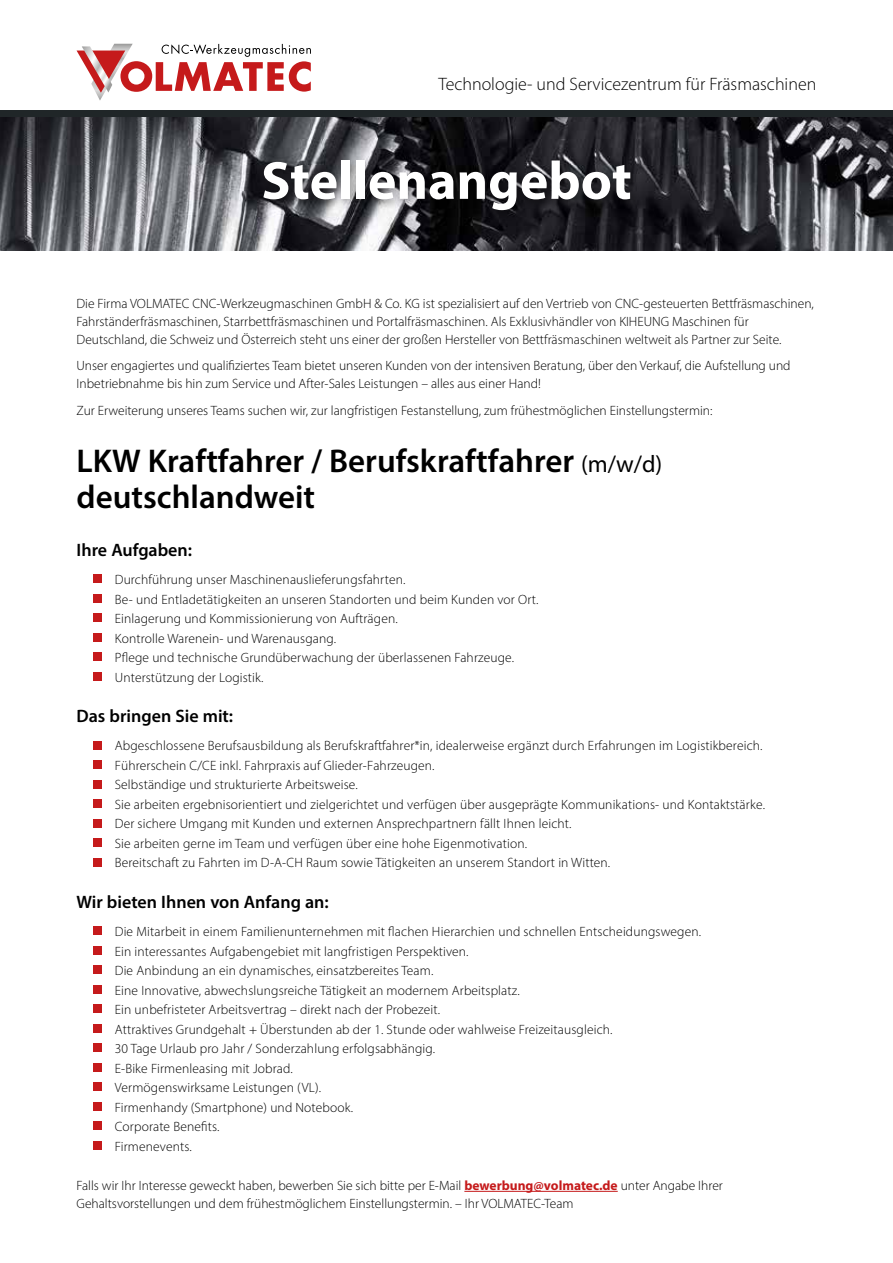
<style>
.page{position:relative;width:893px;height:1263px;background:#fff}
.page>*{position:absolute;margin:0;border:0;box-sizing:border-box;transform-origin:0 0}
.t1{font:700 54px "Myriad Pro";color:#fff}
.t2{font:600 33px/36px "Myriad Pro";color:#000}
.t3{font:600 18px "Myriad Pro";color:#000}
.t4{font:300 18px "Myriad Pro";color:#000}
.t5{font:300 13.5px/19.5px "Myriad Pro";letter-spacing:.01em;color:#000}
.s1{font-weight:400;font-size:24px}
.s2{font-weight:700;color:#c51a1b}
</style>
<div class="page">
<img style="left:0;top:117px;width:893px;height:134px">
<div style="left:257px;top:153px;width:384px;height:68px;background:#000;opacity:.5"></div>
<div style="left:0;top:111px;width:893px;height:6px;background:#202628"></div>
<svg style="left:77px;top:44px;width:234px;height:57px"></svg>
<hr style="left:464px;top:1191px;width:154px;height:1px;background:#c51a1b">
<div style="left:94px;top:574px;width:8px;height:9px;background:#c51a1b"></div>
<div style="left:94px;top:594px;width:8px;height:8px;background:#c51a1b"></div>
<div style="left:94px;top:613px;width:8px;height:9px;background:#c51a1b"></div>
<div style="left:94px;top:633px;width:8px;height:8px;background:#c51a1b"></div>
<div style="left:94px;top:652px;width:8px;height:9px;background:#c51a1b"></div>
<div style="left:94px;top:672px;width:8px;height:8px;background:#c51a1b"></div>
<div style="left:94px;top:741px;width:8px;height:8px;background:#c51a1b"></div>
<div style="left:94px;top:760px;width:8px;height:9px;background:#c51a1b"></div>
<div style="left:94px;top:780px;width:8px;height:8px;background:#c51a1b"></div>
<div style="left:94px;top:799px;width:8px;height:9px;background:#c51a1b"></div>
<div style="left:94px;top:819px;width:8px;height:8px;background:#c51a1b"></div>
<div style="left:94px;top:838px;width:8px;height:9px;background:#c51a1b"></div>
<div style="left:94px;top:858px;width:8px;height:8px;background:#c51a1b"></div>
<div style="left:94px;top:927px;width:8px;height:8px;background:#c51a1b"></div>
<div style="left:94px;top:946px;width:8px;height:9px;background:#c51a1b"></div>
<div style="left:94px;top:966px;width:8px;height:8px;background:#c51a1b"></div>
<div style="left:94px;top:985px;width:8px;height:9px;background:#c51a1b"></div>
<div style="left:94px;top:1005px;width:8px;height:8px;background:#c51a1b"></div>
<div style="left:94px;top:1024px;width:8px;height:9px;background:#c51a1b"></div>
<div style="left:94px;top:1044px;width:8px;height:8px;background:#c51a1b"></div>
<div style="left:94px;top:1063px;width:8px;height:9px;background:#c51a1b"></div>
<div style="left:94px;top:1083px;width:8px;height:8px;background:#c51a1b"></div>
<div style="left:94px;top:1102px;width:8px;height:9px;background:#c51a1b"></div>
<div style="left:94px;top:1122px;width:8px;height:8px;background:#c51a1b"></div>
<div style="left:94px;top:1141px;width:8px;height:9px;background:#c51a1b"></div>
<h3 class="t4" style="left:438px;top:73px;width:379px">Technologie- und Servicezentrum für Fräsmaschinen</h3>
<h1 class="t1" style="left:261px;top:145px;width:372px">Stellenangebot</h1>
<p class="t5" style="left:77px;top:294px;width:739px;line-height:18px">Die Firma VOLMATEC CNC-Werkzeugmaschinen GmbH &amp; Co. KG ist spezialisiert auf den Vertrieb von CNC-gesteuerten Bettfräsmaschinen,<br>Fahrständerfräsmaschinen, Starrbettfräsmaschinen und Portalfräsmaschinen. Als Exklusivhändler von KIHEUNG Maschinen für<br>Deutschland, die Schweiz und Österreich steht uns einer der großen Hersteller von Bettfräsmaschinen weltweit als Partner zur Seite.</p>
<p class="t5" style="left:77px;top:357px;width:716px;line-height:18px">Unser engagiertes und qualifiziertes Team bietet unseren Kunden von der intensiven Beratung, über den Verkauf, die Aufstellung und<br>Inbetriebnahme bis hin zum Service und After-Sales Leistungen – alles aus einer Hand!</p>
<p class="t5" style="left:77px;top:400px;width:637px">Zur Erweiterung unseres Teams suchen wir, zur langfristigen Festanstellung, zum frühestmöglichen Einstellungstermin:</p>
<h2 class="t2" style="left:77px;top:442px;width:587px">LKW Kraftfahrer / Berufskraftfahrer <span class="s1">(m/w/d) </span>deutschlandweit</h2>
<h3 class="t3" style="left:77px;top:539px;width:117px">Ihre Aufgaben:</h3>
<p class="t5" style="left:115px;top:570px;width:425px">Durchführung unser Maschinenauslieferungsfahrten.<br>Be- und Entladetätigkeiten an unseren Standorten und beim Kunden vor Ort.<br>Einlagerung und Kommissionierung von Aufträgen.<br>Kontrolle Warenein- und Warenausgang.<br>Pflege und technische Grundüberwachung der überlassenen Fahrzeuge.<br>Unterstützung der Logistik.</p>
<h3 class="t3" style="left:77px;top:705px;width:158px">Das bringen Sie mit:</h3>
<p class="t5" style="left:115px;top:736px;width:652px">Abgeschlossene Berufsausbildung als Berufskraftfahrer*in, idealerweise ergänzt durch Erfahrungen im Logistikbereich.<br>Führerschein C/CE inkl. Fahrpraxis auf Glieder-Fahrzeugen.<br>Selbständige und strukturierte Arbeitsweise.<br>Sie arbeiten ergebnisorientiert und zielgerichtet und verfügen über ausgeprägte Kommunikations- und Kontaktstärke.<br>Der sichere Umgang mit Kunden und externen Ansprechpartnern fällt Ihnen leicht.<br>Sie arbeiten gerne im Team und verfügen über eine hohe Eigenmotivation.<br>Bereitschaft zu Fahrten im D-A-CH Raum sowie Tätigkeiten an unserem Standort in Witten.</p>
<h3 class="t3" style="left:77px;top:891px;width:254px">Wir bieten Ihnen von Anfang an:</h3>
<p class="t5" style="left:115px;top:922px;width:588px">Die Mitarbeit in einem Familienunternehmen mit flachen Hierarchien und schnellen Entscheidungswegen.<br>Ein interessantes Aufgabengebiet mit langfristigen Perspektiven.<br>Die Anbindung an ein dynamisches, einsatzbereites Team.<br>Eine Innovative, abwechslungsreiche Tätigkeit an modernem Arbeitsplatz.<br>Ein unbefristeter Arbeitsvertrag – direkt nach der Probezeit.<br>Attraktives Grundgehalt + Überstunden ab der 1. Stunde oder wahlweise Freizeitausgleich.<br>30 Tage Urlaub pro Jahr / Sonderzahlung erfolgsabhängig.<br>E-Bike Firmenleasing mit Jobrad.<br>Vermögenswirksame Leistungen (VL).<br>Firmenhandy (Smartphone) und Notebook.<br>Corporate Benefits.<br>Firmenevents.</p>
<p class="t5" style="left:77px;top:1176px;width:648px;line-height:18px">Falls wir Ihr Interesse geweckt haben, bewerben Sie sich bitte per E-Mail <span class="s2">bewerbung@volmatec.de</span> unter Angabe Ihrer<br>Gehaltsvorstellungen und dem frühestmöglichem Einstellungstermin. – Ihr VOLMATEC-Team</p>
</div>
